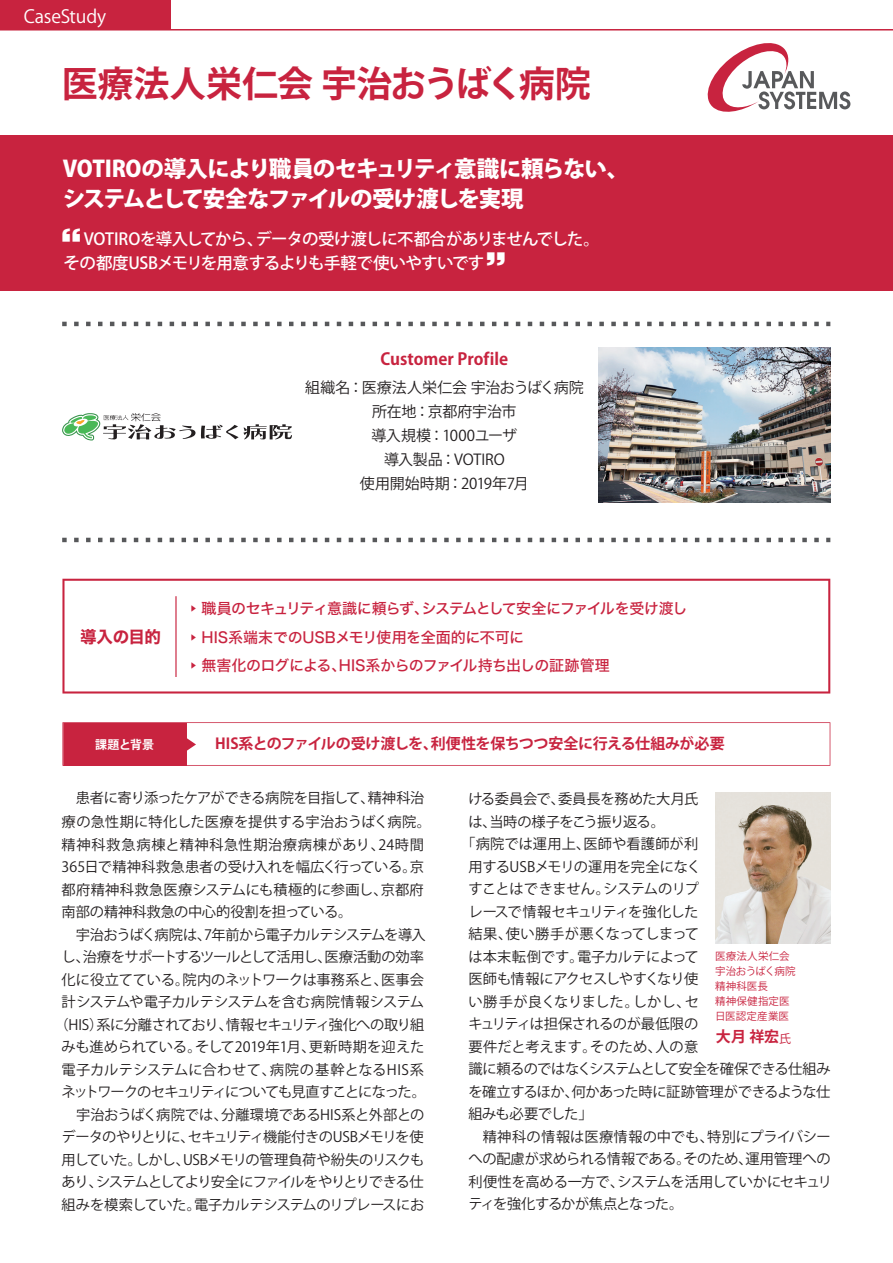
<style>
.page{position:relative;width:893px;height:1263px;background:#fff}
.page>*{position:absolute;margin:0;border:0;box-sizing:border-box;transform-origin:0 0}
.t1{font:700 42px "Gothic MB101";color:#fff}
.t2{font:700 36px "Koz Go Pro";letter-spacing:-.015em;color:#c8233f}
.t3{font:800 22.5px/30px "Koz Go Pro";letter-spacing:-.055em;color:#fff}
.t4{font:18px "Koz Go Pro";letter-spacing:-.01em;color:#fff}
.t5{font:500 16.5px/24px "Koz Go Pro";letter-spacing:-.045em;color:#fff}
.t6{font:700 16.5px "Koz Go Pro";color:#c8233f}
.t7{font:16.5px "Hira Kaku Std W7";letter-spacing:-.02em;color:#c8233f}
.t8{font:15px/24px "Koz Go Pro";letter-spacing:-.01em;color:#231f20;text-align:center}
.t9{font:700 15px "Koz Go Pro";letter-spacing:-.02em;color:#c8233f}
.t10{font:15px "Hira Kaku Std W5";letter-spacing:-.07em;color:#c8233f}
.t11{font:15px "Hira Kaku Std W5";letter-spacing:-.035em;color:#c8233f}
.t12{font:15px "Hira Kaku Std W5";letter-spacing:-.015em;color:#c8233f}
.t13{font:14.25px/24px "Koz Go Pro";letter-spacing:-.025em;color:#231f20;text-align:center}
.t14{font:14.25px "Koz Go Pro";letter-spacing:-.06em;color:#231f20}
.t15{font:14.25px "Koz Go Pro";letter-spacing:-.005em;color:#231f20}
.t16{font:14.25px "Koz Go Pro";letter-spacing:-.055em;color:#231f20}
.t17{font:14.25px "Koz Go Pro";letter-spacing:.005em;color:#231f20}
.t18{font:14.25px "Koz Go Pro";letter-spacing:-.065em;color:#231f20}
.t19{font:14.25px "Koz Go Pro";letter-spacing:-.085em;color:#231f20}
.t20{font:14.25px "Koz Go Pro";letter-spacing:-.095em;color:#231f20}
.t21{font:14.25px "Koz Go Pro";letter-spacing:.02em;color:#231f20}
.t22{font:14.25px "Koz Go Pro";letter-spacing:.04em;color:#231f20}
.t23{font:14.25px "Koz Go Pro";letter-spacing:.01em;color:#231f20}
.t24{font:14.25px "Koz Go Pro";letter-spacing:-.05em;color:#231f20}
.t25{font:14.25px "Koz Go Pro";letter-spacing:-.045em;color:#231f20}
.t26{font:14.25px "Koz Go Pro";letter-spacing:-.08em;color:#231f20}
.t27{font:700 12px "Koz Go Pro";letter-spacing:-.015em;color:#fff}
.t28{font:10.5px/15px "Koz Go Pro";letter-spacing:.005em;color:#c8233f}
.t29{font:6.75px "Hira Kaku Pro W3";color:#c8233f}
.s1{font-weight:400;font-size:12px}
</style>
<div class="page">
<hr style="left:0;top:29px;width:893px;height:2px;background:#c8233f">
<svg style="left:62px;top:538px;width:768px;height:4px"></svg>
<svg style="left:62px;top:322px;width:768px;height:4px"></svg>
<img style="left:598px;top:348px;width:232px;height:154px">
<svg style="left:62px;top:579px;width:768px;height:114px"></svg>
<svg style="left:62px;top:722px;width:768px;height:44px"></svg>
<hr style="left:175px;top:596px;width:2px;height:81px;background:#c8233f">
<div style="left:0;top:135px;width:893px;height:155px;background:#c8233f"></div>
<div style="left:0;top:0;width:170px;height:29px;background:#c8233f"></div>
<svg style="left:62px;top:413px;width:230px;height:27px"></svg>
<img style="left:715px;top:792px;width:115px;height:151px">
<svg style="left:707px;top:43px;width:143px;height:69px"></svg>
<p class="t4" style="left:24px;top:4px;width:84px">CaseStudy</p>
<h2 class="t2" style="left:62px;top:61px;width:530px">医療法人栄仁会 宇治おうばく病院</h2>
<h3 class="t3" style="left:63px;top:156px;width:568px">VOTIROの導入により職員のセキュリティ意識に頼らない、システムとして安全なファイルの受け渡しを実現</h3>
<h1 class="t1" style="left:82px;top:251px;width:43px;rotate:-180deg">”</h1>
<p class="t5" style="left:64px;top:228px;width:538px">　 VOTIROを導入してから、データの受け渡しに不都合がありませんでした。その都度USBメモリを用意するよりも手軽で使いやすいです</p>
<h1 class="t1" style="left:485px;top:243px;width:43px">”</h1>
<p class="t6" style="left:381px;top:349px;width:129px">Customer Profile</p>
<p class="t8" style="left:305px;top:375px;width:280px">組織名：医療法人栄仁会 宇治おうばく病院所在地：京都府宇治市<br>導入規模：1000ユーザ<br>導入製品：VOTIRO<br>使用開始時期：2019年7月</p>
<p class="t7" style="left:80px;top:624px;width:83px">導入の目的</p>
<p class="t29" style="left:190px;top:602px;width:8px">▶</p>
<p class="t10" style="left:202px;top:597px;width:487px">職員のセキュリティ意識に頼らず、システムとして安全にファイルを受け渡し</p>
<p class="t29" style="left:190px;top:631px;width:8px">▶</p>
<p class="t12" style="left:202px;top:626px;width:324px">HIS系端末でのUSBメモリ使用を全面的に不可に</p>
<p class="t29" style="left:190px;top:659px;width:8px">▶</p>
<p class="t11" style="left:202px;top:654px;width:410px">無害化のログによる、HIS系からのファイル持ち出しの証跡管理</p>
<p class="t27" style="left:95px;top:737px;width:61px">課題と背景</p>
<p class="t9" style="left:215px;top:734px;width:511px">HIS系とのファイルの受け渡しを、利便性を保ちつつ安全に行える仕組みが必要</p>
<p class="t13" style="left:62px;top:786px;width:371px">患者に寄り添ったケアができる病院を目指して、精神科治<br>療の急性期に特化した医療を提供する宇治おうばく病院。</p>
<p class="t22" style="left:62px;top:835px;width:364px">精神科救急病棟と精神科急性期治療病棟があり、24時間</p>
<p class="t15" style="left:62px;top:858px;width:364px">365日で精神科救急患者の受け入れを幅広く行っている。京</p>
<p class="t23" style="left:62px;top:880px;width:364px">都府精神科救急医療システムにも積極的に参画し、京都府</p>
<p class="t13" style="left:62px;top:900px;width:292px">南部の精神科救急の中心的役割を担っている。</p>
<p class="t16" style="left:62px;top:925px;width:366px">　宇治おうばく病院は、7年前から電子カルテシステムを導入</p>
<p class="t14" style="left:62px;top:948px;width:364px">し、治療をサポートするツールとして活用し、医療活動の効率</p>
<p class="t13" style="left:62px;top:968px;width:364px">化に役立てている。院内のネットワークは事務系と、医事会</p>
<p class="t13" style="left:62px;top:990px;width:364px">計システムや電子カルテシステムを含む病院情報システム</p>
<p class="t16" style="left:54px;top:1015px;width:371px">（HIS）系に分離されており、情報セキュリティ強化への取り組</p>
<p class="t13" style="left:62px;top:1035px;width:364px">みも進められている。そして2019年1月、更新時期を迎えた</p>
<p class="t21" style="left:62px;top:1060px;width:364px">電子カルテシステムに合わせて、病院の基幹となるHIS系</p>
<p class="t19" style="left:62px;top:1083px;width:366px">ネットワークのセキュリティについても見直すことになった。</p>
<p class="t13" style="left:62px;top:1103px;width:364px">　宇治おうばく病院では、分離環境であるHIS系と外部との</p>
<p class="t18" style="left:62px;top:1128px;width:363px">データのやりとりに、セキュリティ機能付きのUSBメモリを使</p>
<p class="t14" style="left:62px;top:1150px;width:364px">用していた。しかし、USBメモリの管理負荷や紛失のリスクも</p>
<p class="t20" style="left:62px;top:1173px;width:364px">あり、システムとしてより安全にファイルをやりとりできる仕</p>
<p class="t13" style="left:62px;top:1193px;width:364px">組みを模索していた。電子カルテシステムのリプレースにお</p>
<p class="t13" style="left:468px;top:787px;width:232px">ける委員会で、委員長を務めた大月氏</p>
<p class="t14" style="left:468px;top:812px;width:198px">は、当時の様子をこう振り返る。</p>
<p class="t17" style="left:461px;top:835px;width:239px">「病院では運用上、医師や看護師が利</p>
<p class="t13" style="left:468px;top:855px;width:234px">用するUSBメモリの運用を完全になく</p>
<p class="t13" style="left:468px;top:877px;width:232px">すことはできません。システムのリプ</p>
<p class="t24" style="left:468px;top:902px;width:231px">レースで情報セキュリティを強化した</p>
<p class="t13" style="left:468px;top:922px;width:232px">結果、使い勝手が悪くなってしまって</p>
<p class="t13" style="left:468px;top:945px;width:232px">は本末転倒です。電子カルテによって</p>
<p class="t25" style="left:468px;top:970px;width:232px">医師も情報にアクセスしやすくなり使</p>
<p class="t15" style="left:468px;top:992px;width:232px">い勝手が良くなりました。しかし、セ</p>
<p class="t13" style="left:468px;top:1012px;width:231px">キュリティは担保されるのが最低限の</p>
<p class="t15" style="left:468px;top:1037px;width:232px">要件だと考えます。そのため、人の意</p>
<p class="t13" style="left:468px;top:1057px;width:364px">識に頼るのではなくシステムとして安全を確保できる仕組み</p>
<p class="t13" style="left:468px;top:1080px;width:364px">を確立するほか、何かあった時に証跡管理ができるような仕</p>
<p class="t13" style="left:468px;top:1102px;width:126px">組みも必要でした」</p>
<p class="t17" style="left:468px;top:1127px;width:364px">　精神科の情報は医療情報の中でも、特別にプライバシー</p>
<p class="t13" style="left:468px;top:1147px;width:364px">への配慮が求められる情報である。そのため、運用管理への</p>
<p class="t13" style="left:468px;top:1170px;width:365px">利便性を高める一方で、システムを活用していかにセキュリ</p>
<p class="t26" style="left:468px;top:1195px;width:217px">ティを強化するかが焦点となった。</p>
<p class="t28" style="left:715px;top:949px;width:82px">医療法人栄仁会宇治おうばく病院精神科医長<br>精神保健指定医日医認定産業医</p>
<p class="t9" style="left:716px;top:1027px;width:77px">大月 祥宏<span class="s1">氏</span></p>
</div>
